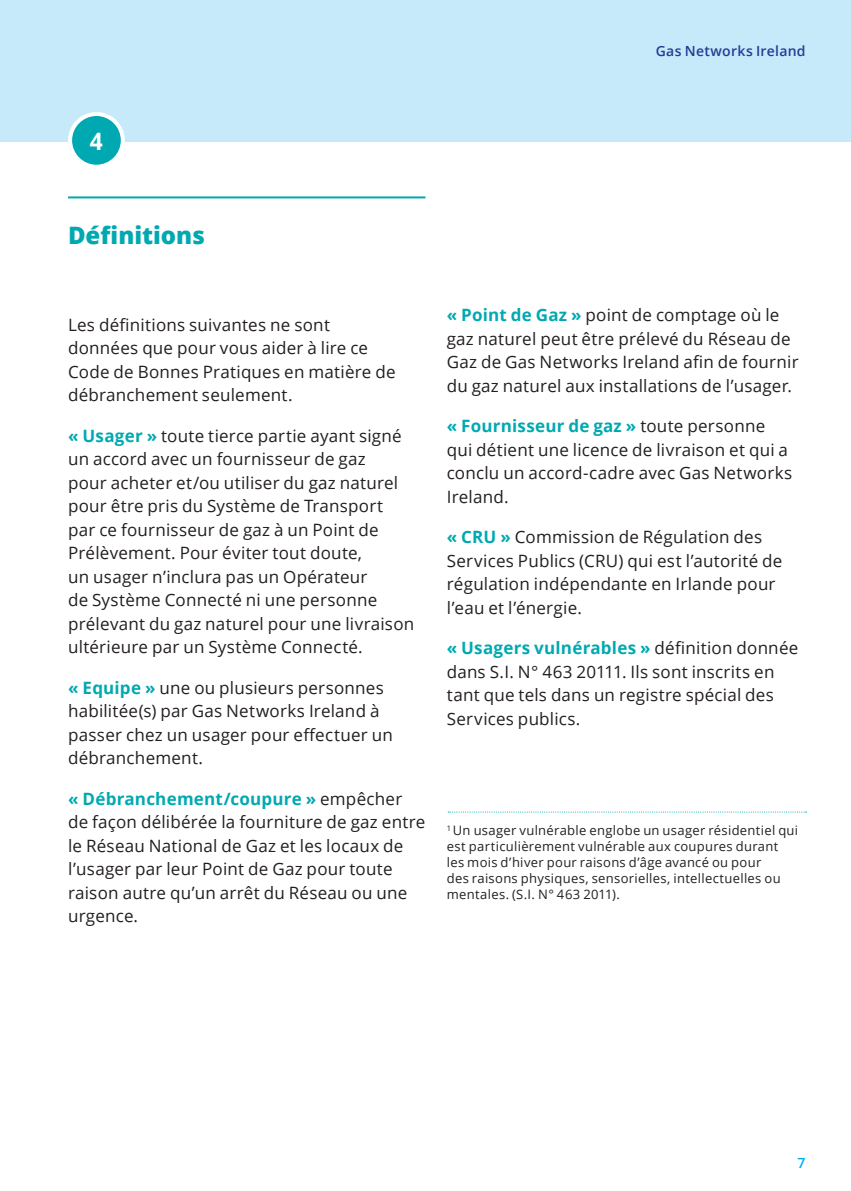
<style>
.page{position:relative;width:851px;height:1191px;background:#fff}
.page>*{position:absolute;margin:0;border:0;box-sizing:border-box;transform-origin:0 0}
.t1{font:800 24px "Open Sans";letter-spacing:-.005em;color:#00a9b1}
.t2{font:700 24px "Open Sans";color:#fff;scale:.95 1}
.t3{font:17px/23.4px "Open Sans";letter-spacing:.015em;color:#231f20}
.t4{font:600 14px "Open Sans";letter-spacing:.02em;color:#243c97}
.t5{font:600 14px "Open Sans";color:#00aeef}
.t6{font:13px/16px "Open Sans";letter-spacing:.025em;color:#231f20}
.s1{font-weight:700;color:#00a9b1}
</style>
<div class="page">
<div style="left:0;top:0;width:850px;height:142px;background:#c6eafa"></div>
<div style="left:70px;top:114px;width:53px;height:53px;background:#00a9b1;border-radius:50%"></div>
<div style="left:68px;top:112px;width:57px;height:57px;border:4px solid #fff;border-radius:50%"></div>
<hr style="left:68px;top:196px;width:357px;height:2px;background:#00a9b1">
<svg style="left:448px;top:811px;width:358px;height:1px"></svg>
<p class="t4" style="left:655px;top:41px;width:151px">Gas Networks Ireland</p>
<h1 class="t2" style="left:90px;top:124px;width:15px">4</h1>
<h1 class="t1" style="left:68px;top:217px;width:138px">Définitions</h1>
<p class="t3" style="left:68px;top:312px;width:329px">Les définitions suivantes ne sont données que pour vous aider à lire ce Code de Bonnes Pratiques en matière de débranchement seulement.</p>
<p class="t3" style="left:68px;top:423px;width:347px"><span class="s1">« Usager »</span> toute tierce partie ayant signé un accord avec un fournisseur de gaz<br>pour acheter et/ou utiliser du gaz naturel pour être pris du Système de Transport par ce fournisseur de gaz à un Point de Prélèvement. Pour éviter tout doute,<br>un usager n’inclura pas un Opérateur<br>de Système Connecté ni une personne prélevant du gaz naturel pour une livraison ultérieure par un Système Connecté.</p>
<p class="t3" style="left:68px;top:675px;width:326px"><span class="s1">« Equipe »</span> une ou plusieurs personnes habilitée(s) par Gas Networks Ireland à passer chez un usager pour effectuer un débranchement.</p>
<p class="t3" style="left:68px;top:786px;width:359px"><span class="s1">« Débranchement/coupure »</span> empêcher de façon délibérée la fourniture de gaz entre le Réseau National de Gaz et les locaux de l’usager par leur Point de Gaz pour toute raison autre qu’un arrêt du Réseau ou une urgence.</p>
<p class="t3" style="left:446px;top:303px;width:353px"><span class="s1">« Point de Gaz »</span> point de comptage où le gaz naturel peut être prélevé du Réseau de Gaz de Gas Networks Ireland afin de fournir du gaz naturel aux installations de l’usager.</p>
<p class="t3" style="left:446px;top:414px;width:347px"><span class="s1">« Fournisseur de gaz »</span> toute personne qui détient une licence de livraison et qui a conclu un accord-cadre avec Gas Networks<br>Ireland.</p>
<p class="t3" style="left:446px;top:525px;width:337px"><span class="s1">« CRU »</span> Commission de Régulation des Services Publics (CRU) qui est l’autorité de régulation indépendante en Irlande pour l’eau et l’énergie.</p>
<p class="t3" style="left:446px;top:636px;width:353px"><span class="s1">« Usagers vulnérables »</span> définition donnée dans S.I. N° 463 20111. Ils sont inscrits en tant que tels dans un registre spécial des Services publics.</p>
<p class="t6" style="left:446px;top:822px;width:353px"><sup>1</sup> Un usager vulnérable englobe un usager résidentiel qui est particulièrement vulnérable aux coupures durant les mois d’hiver pour raisons d’âge avancé ou pour<br>des raisons physiques, sensorielles, intellectuelles ou mentales. (S.I. N° 463 2011).</p>
<p class="t5" style="left:797px;top:1153px;width:9px">7</p>
</div>
